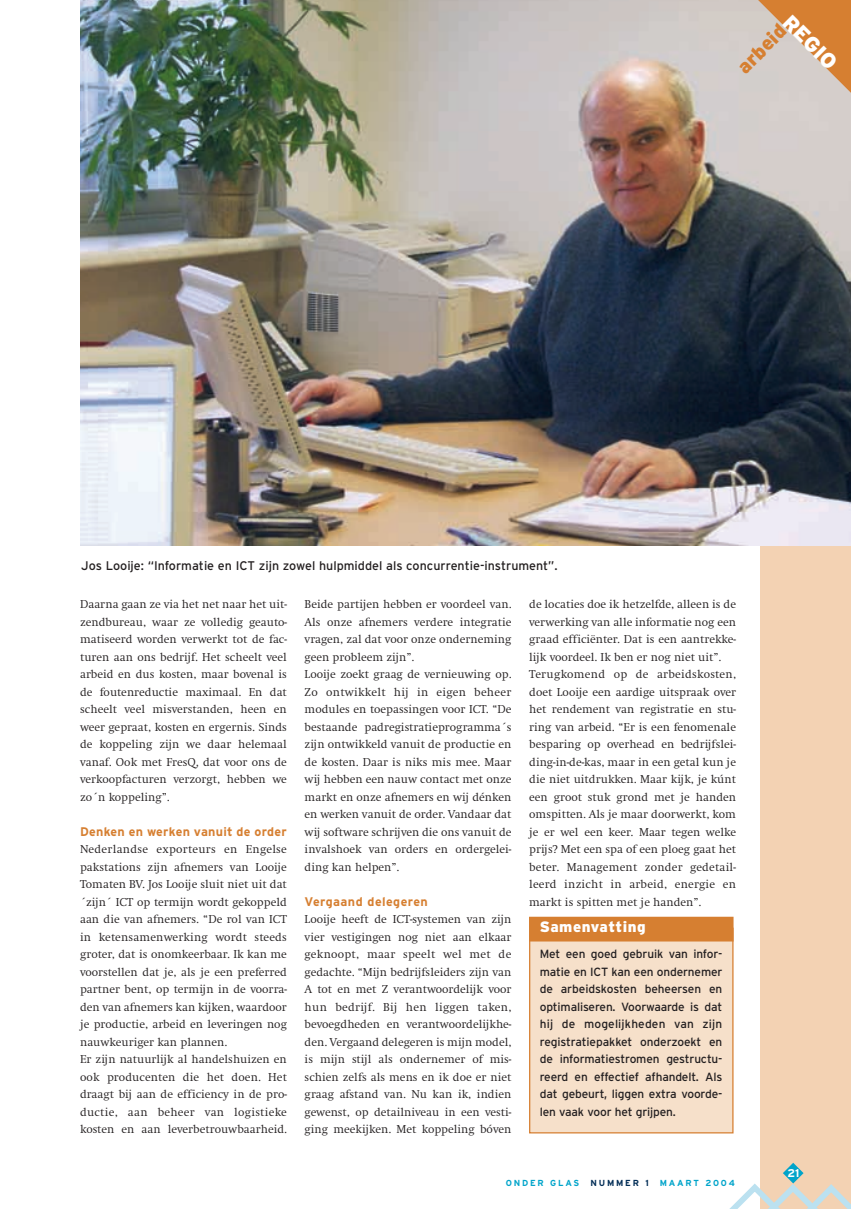
<style>
.page{position:relative;width:851px;height:1209px;background:#fff}
.page>*{position:absolute;margin:0;border:0;box-sizing:border-box;transform-origin:0 0}
.t1{font:900 21.25px "Interstate";color:#fff}
.t2{font:900 20px "Interstate";color:#d67f31}
.t3{font:900 15px "Interstate";letter-spacing:.035em;color:#fff}
.t4{font:12.5px "Interstate";color:#231f20}
.t5{font:700 12.5px "Interstate";letter-spacing:.02em;color:#d67f31}
.t6{font:300 11.88px/17.5px "Swift";color:#231f20}
.t7{font:11.88px/17.5px "Interstate";letter-spacing:-.015em;color:#231f20;text-align:justify}
.t8{font:700 11.25px "Interstate";color:#fff}
.t9{font:700 8.75px "Interstate";letter-spacing:.205em;color:#00a4ca}
.t10{font:700 8.75px "Interstate";letter-spacing:.205em;color:#002c55}
</style>
<div class="page">
<div style="left:760px;top:0;width:90px;height:1209px;background:#f3d2b3"></div>
<img style="left:80px;top:0;width:770px;height:545px">
<svg style="left:729px;top:1163px;width:121px;height:46px"></svg>
<svg style="left:750px;top:0;width:100px;height:106px;background:#d5ae8d"></svg>
<div style="left:529px;top:928px;width:203px;height:205px;background:#f6e0ca"></div>
<div style="left:529px;top:928px;width:204px;height:205px;border:1px solid #d67f31"></div>
<div style="left:529px;top:917px;width:203px;height:24px;background:#d67f31"></div>
<h1 class="t1" style="left:791px;top:13px;width:68px;rotate:45deg">REGIO</h1>
<h2 class="t2" style="left:735px;top:64px;width:61px;rotate:-45deg">arbeid</h2>
<p class="t4" style="left:81px;top:561px;width:477px">Jos Looije: “Informatie en ICT zijn zowel hulpmiddel als concurrentie-instrument”.</p>
<p class="t6" style="left:80px;top:596px;width:208px;text-align:justify">Daarna gaan ze via het net naar het uit&shy;zendbureau, waar ze volledig geauto&shy;matiseerd worden verwerkt tot de fac&shy;turen aan ons bedrijf. Het scheelt veel arbeid en dus kosten, maar bovenal is de foutenreductie maximaal. En dat scheelt veel misverstanden, heen en weer gepraat, kosten en ergernis. Sinds de koppeling zijn we daar helemaal vanaf. Ook met FresQ, dat voor ons de verkoopfacturen verzorgt, hebben we zo´n koppeling”.</p>
<p class="t5" style="left:80px;top:827px;width:208px">Denken en werken vanuit de order</p>
<p class="t6" style="left:80px;top:841px;width:208px">Nederlandse exporteurs en Engelse pakstations zijn afnemers van Looije Tomaten BV. Jos Looije sluit niet uit dat ´zijn´ ICT op termijn wordt gekoppeld aan die van afnemers. “De rol van ICT in ketensamenwerking wordt steeds groter, dat is onomkeerbaar. Ik kan me voorstellen dat je, als je een preferred partner bent, op termijn in de voorra&shy;den van afnemers kan kijken, waardoor je productie, arbeid en leveringen nog nauwkeuriger kan plannen.<br>Er zijn natuurlijk al handelshuizen en ook producenten die het doen. Het draagt bij aan de efficiency in de pro&shy;ductie, aan beheer van logistieke kosten en aan leverbetrouwbaarheid.</p>
<p class="t6" style="left:304px;top:597px;width:208px">Beide partijen hebben er voordeel van.<br>Als onze afnemers verdere integratie vragen, zal dat voor onze onderneming geen probleem zijn”.<br>Looije zoekt graag de vernieuwing op.<br>Zo ontwikkelt hij in eigen beheer modules en toepassingen voor ICT. “De bestaande padregistratieprogramma´s zijn ontwikkeld vanuit de productie en de kosten. Daar is niks mis mee. Maar wij hebben een nauw contact met onze markt en onze afnemers en wij dénken en werken vanuit de order. Vandaar dat wij software schrijven die ons vanuit de invalshoek van orders en ordergelei&shy;ding kan helpen”.</p>
<p class="t5" style="left:304px;top:897px;width:125px">Vergaand delegeren</p>
<p class="t6" style="left:304px;top:911px;width:208px;text-align:justify">Looije heeft de ICT-systemen van zijn vier vestigingen nog niet aan elkaar geknoopt, maar speelt wel met de gedachte. “Mijn bedrijfsleiders zijn van A tot en met Z verantwoordelijk voor hun bedrijf. Bij hen liggen taken, bevoegdheden en verantwoordelijkhe&shy;den. Vergaand delegeren is mijn model, is mijn stijl als ondernemer of mis&shy;schien zelfs als mens en ik doe er niet graag afstand van. Nu kan ik, indien gewenst, op detailniveau in een vesti&shy;ging meekijken. Met koppeling bóven</p>
<p class="t6" style="left:529px;top:596px;width:208px">de locaties doe ik hetzelfde, alleen is de verwerking van alle informatie nog een graad efficiënter. Dat is een aantrekke&shy;lijk voordeel. Ik ben er nog niet uit”.<br>Terugkomend op de arbeidskosten, doet Looije een aardige uitspraak over het rendement van registratie en stu&shy;ring van arbeid. “Er is een fenomenale besparing op overhead en bedrijfslei&shy;ding-in-de-kas, maar in een getal kun je die niet uitdrukken. Maar kijk, je kúnt een groot stuk grond met je handen omspitten. Als je maar doorwerkt, kom je er wel een keer. Maar tegen welke prijs? Met een spa of een ploeg gaat het beter. Management zonder gedetail&shy;leerd inzicht in arbeid, energie en markt is spitten met je handen”.</p>
<p class="t3" style="left:539px;top:921px;width:108px">Samenvatting</p>
<p class="t7" style="left:539px;top:946px;width:184px">Met een goed gebruik van infor&shy;matie en ICT kan een ondernemer de arbeidskosten beheersen en optimaliseren. Voorwaarde is dat hij de mogelijkheden van zijn registratiepakket onderzoekt en de informatiestromen gestructu&shy;reerd en effectief afhandelt. Als dat gebeurt, liggen extra voorde&shy;len vaak voor het grijpen.</p>
<p class="t9" style="left:505px;top:1179px;width:75px">ONDER GLAS</p>
<p class="t10" style="left:590px;top:1179px;width:60px">NUMMER 1</p>
<p class="t9" style="left:659px;top:1179px;width:76px">MAART 2004</p>
<p class="t8" style="left:787px;top:1169px;width:13px">21</p>
</div>
